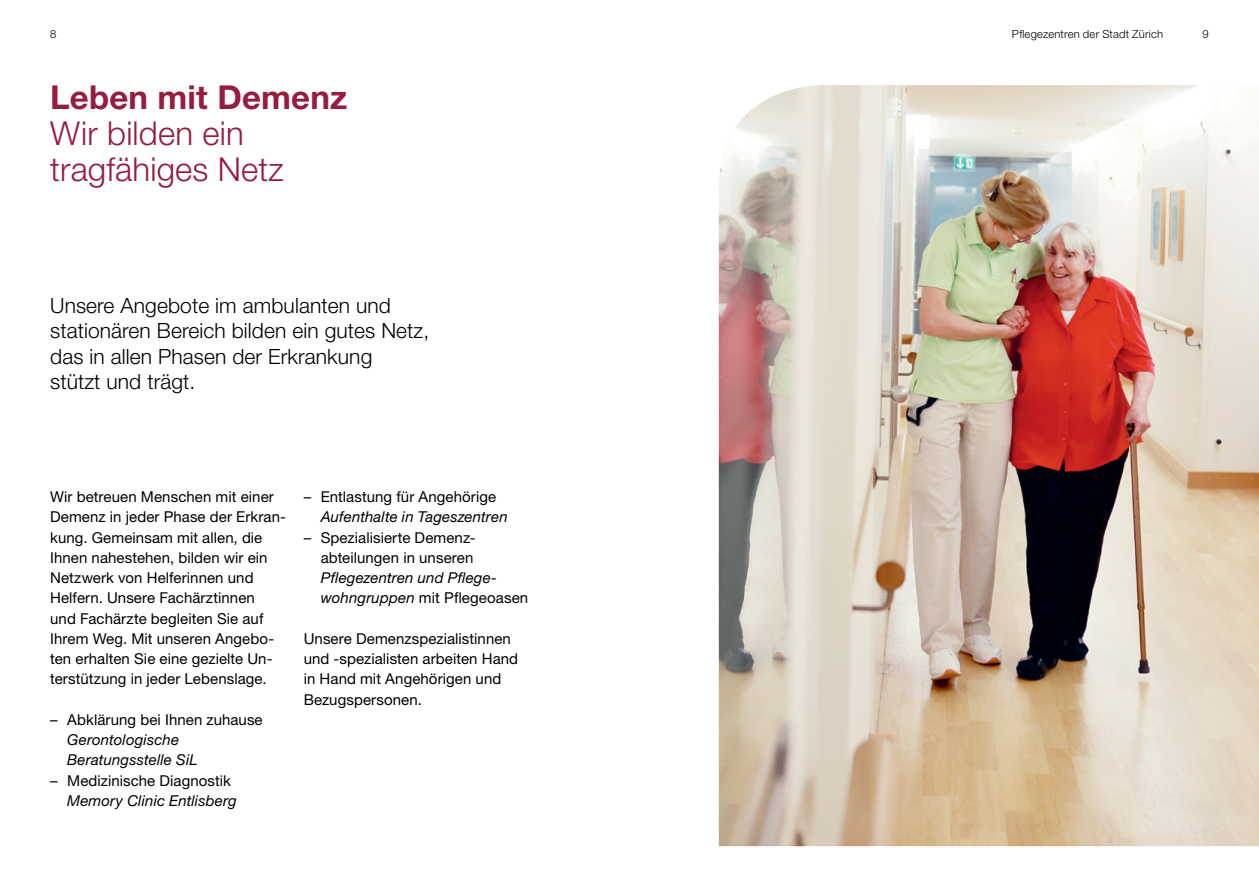
<style>
.page{position:relative;width:1259px;height:893px;background:#fff}
.page>*{position:absolute;margin:0;border:0;box-sizing:border-box;transform-origin:0 0}
.t1{font:300 33px/36px "Helvetica Neue LT Std";letter-spacing:.005em;color:#951d3f}
.t2{font:700 33px "Helvetica Neue LT Std";letter-spacing:.005em;color:#951d3f}
.t3{font:300 21px/25.5px "Helvetica Neue LT Std";letter-spacing:.005em;color:#000}
.t4{font:15px/20.2px "Helvetica Neue LT Std";letter-spacing:.005em;color:#000}
.t5{font:italic 15px/20.2px "Helvetica Neue LT Std";letter-spacing:.01em;color:#000}
.t6{font:300 11.25px "Helvetica Neue LT Std";letter-spacing:.02em;color:#000}
.s1{font-style:normal}
</style>
<div class="page">
<img style="left:719px;top:85px;width:540px;height:761px">
<p class="t6" style="left:50px;top:27px;width:8px">8</p>
<p class="t6" style="left:1012px;top:27px;width:153px">Pflegezentren der Stadt Zürich</p>
<p class="t6" style="left:1202px;top:27px;width:8px">9</p>
<h1 class="t2" style="left:50px;top:76px;width:298px">Leben mit Demenz</h1>
<h1 class="t1" style="left:50px;top:114px;width:235px">Wir bilden ein tragfähiges Netz</h1>
<h2 class="t3" style="left:50px;top:292px;width:380px">Unsere Angebote im ambulanten und stationären Bereich bilden ein gutes Netz, das in allen Phasen der Erkrankung<br>stützt und trägt.</h2>
<p class="t4" style="left:50px;top:486px;width:237px">Wir betreuen Menschen mit einer<br>Demenz in jeder Phase der Erkran&shy;kung. Gemeinsam mit allen, die<br>Ihnen nahestehen, bilden wir ein<br>Netzwerk von Helferinnen und<br>Helfern. Unsere Fachärztinnen<br>und Fachärzte begleiten Sie auf<br>Ihrem Weg. Mit unseren Angebo&shy;ten erhalten Sie eine gezielte Un&shy;terstützung in jeder Lebenslage.</p>
<p class="t4" style="left:50px;top:709px;width:214px">– Abklärung bei Ihnen zuhause</p>
<p class="t5" style="left:67px;top:729px;width:132px">Gerontologische<br>Beratungsstelle SiL</p>
<p class="t4" style="left:50px;top:770px;width:182px">– Medizinische Diagnostik</p>
<p class="t5" style="left:67px;top:790px;width:171px">Memory Clinic Entlisberg</p>
<p class="t4" style="left:304px;top:486px;width:194px">– Entlastung für Angehörige</p>
<p class="t5" style="left:321px;top:507px;width:189px">Aufenthalte in Tageszentren</p>
<p class="t4" style="left:304px;top:527px;width:172px;text-align:right">– Spezialisierte Demenz&shy;abteilungen in unseren</p>
<p class="t5" style="left:321px;top:567px;width:209px">Pflegezentren und Pflege&shy;wohngruppen <span class="s1">mit Pflegeoasen</span></p>
<p class="t4" style="left:304px;top:628px;width:216px">Unsere Demenzspezialistinnen und -spezialisten arbeiten Hand in Hand mit Angehörigen und<br>Bezugspersonen.</p>
</div>
